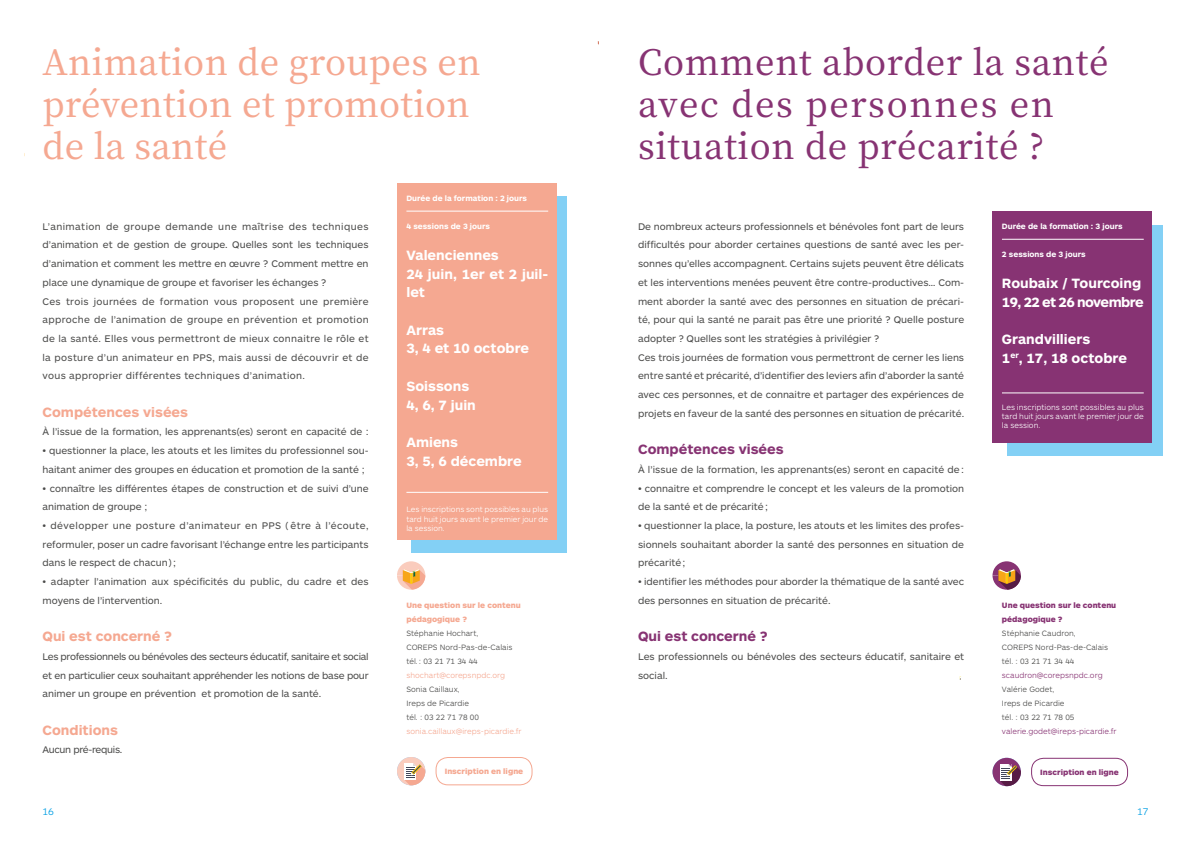
<style>
.page{position:relative;width:1191px;height:842px;background:#fff}
.page>*{position:absolute;margin:0;border:0;box-sizing:border-box;transform-origin:0 0}
.t1{font:500 35px/42px "Noto Serif JP";letter-spacing:.02em;color:#873373}
.t2{font:500 35px/42px "Noto Serif JP";letter-spacing:.01em;color:#f5a891}
.t3{font:700 14px/18.7px "ARS Maquette";color:#fff}
.t4{font:700 14px "ARS Maquette";color:#f5a891}
.t5{font:700 14px "ARS Maquette";color:#873373}
.t6{font:10px/18.7px "ARS Maquette";color:#4a4a49}
.t7{font:10px/18.7px "ARS Maquette";letter-spacing:.03em;color:#4a4a49}
.t8{font:10px "ARS Maquette";letter-spacing:-.03em;color:#4a4a49}
.t9{font:300 10px "ARS Maquette";color:#009ee3}
.t10{font:300 8px/14px "ARS Maquette";color:#4a4a49}
.t11{font:300 8px/9.4px "ARS Maquette";color:#fff;text-align:justify}
.t12{font:700 8px "ARS Maquette";color:#fff}
.t13{font:300 8px "ARS Maquette";color:#f5a891}
.t14{font:300 8px "ARS Maquette";color:#873373}
.t15{font:900 8px/14px "ARS Maquette";color:#f5a891}
.t16{font:900 8px/14px "ARS Maquette";color:#873373}
</style>
<div class="page">
<div style="left:1006px;top:225px;width:156px;height:231px;background:#83d0f5"></div>
<div style="left:992px;top:212px;width:159px;height:231px;background:#873373"></div>
<hr style="left:1002px;top:239px;width:141px;height:1px;background:#fff">
<div style="left:411px;top:196px;width:156px;height:356px;background:#83d0f5"></div>
<div style="left:397px;top:184px;width:159px;height:356px;background:#f5a891"></div>
<hr style="left:406px;top:211px;width:142px;height:1px;background:#fff">
<hr style="left:406px;top:492px;width:142px;height:1px;background:#fff">
<hr style="left:1002px;top:393px;width:141px;height:1px;background:#fff">
<svg style="left:397px;top:561px;width:28px;height:29px"></svg>
<svg style="left:992px;top:561px;width:29px;height:29px"></svg>
<div style="left:435px;top:757px;width:97px;height:28px;border:1px solid #f5a891;border-radius:12px"></div>
<div style="left:397px;top:757px;width:28px;height:28px;background:#faccbd;border-radius:14px"></div>
<svg style="left:404px;top:763px;width:21px;height:22px"></svg>
<div style="left:1031px;top:758px;width:97px;height:28px;border:1px solid #873373;border-radius:12px"></div>
<svg style="left:992px;top:758px;width:29px;height:28px"></svg>
<div style="left:992px;top:758px;width:28px;height:28px;background:#873373;border-radius:14px"></div>
<svg style="left:999px;top:764px;width:21px;height:22px"></svg>
<h1 class="t2" style="left:43px;top:42px;width:440px">Animation de groupes en prévention et promotion de la santé</h1>
<h1 class="t1" style="left:638px;top:42px;width:472px">Comment aborder la santé avec des personnes en situation de précarité ?</h1>
<p class="t12" style="left:406px;top:193px;width:122px">Durée de la formation : 2 jours</p>
<p class="t12" style="left:406px;top:221px;width:85px">4 sessions de 3 jours</p>
<h2 class="t3" style="left:406px;top:245px;width:143px">Valenciennes<br>24 juin, 1er et 2 juil&shy;let</h2>
<h2 class="t3" style="left:406px;top:320px;width:124px">Arras<br>3, 4 et 10 octobre</h2>
<h2 class="t3" style="left:406px;top:376px;width:71px">Soissons<br>4, 6, 7 juin</h2>
<h2 class="t3" style="left:406px;top:432px;width:117px">Amiens<br>3, 5, 6 décembre</h2>
<p class="t11" style="left:406px;top:505px;width:143px">Les inscriptions sont possibles au plus tard huit jours avant le premier jour de la session.</p>
<p class="t6" style="left:638px;top:216px;width:328px">De nombreux acteurs professionnels et bénévoles font part de leurs difficultés pour aborder certaines questions de santé avec les per&shy;sonnes qu’elles accompagnent. Certains sujets peuvent être délicats et les interventions menées peuvent être contre-productives… Com&shy;ment aborder la santé avec des personnes en situation de précari&shy;té, pour qui la santé ne parait pas être une priorité ? Quelle posture adopter ? Quelles sont les stratégies à privilégier ?<br>Ces trois journées de formation vous permettront de cerner les liens entre santé et précarité, d’identifier des leviers afin d’aborder la santé avec ces personnes, et de connaitre et partager des expériences de projets en faveur de la santé des personnes en situation de précarité.</p>
<h2 class="t5" style="left:638px;top:440px;width:147px">Compétences visées</h2>
<p class="t6" style="left:638px;top:460px;width:327px">À l’issue de la formation, les apprenants(es) seront en capacité de :</p>
<p class="t6" style="left:638px;top:478px;width:327px">• connaitre et comprendre le concept et les valeurs de la promotion de la santé et de précarité;</p>
<p class="t6" style="left:638px;top:516px;width:328px;text-align:justify">• questionner la place, la posture, les atouts et les limites des profes&shy;sionnels souhaitant aborder la santé des personnes en situation de précarité;</p>
<p class="t6" style="left:638px;top:572px;width:328px">• identifier les méthodes pour aborder la thématique de la santé avec des personnes en situation de précarité.</p>
<h2 class="t5" style="left:638px;top:627px;width:131px">Qui est concerné ?</h2>
<p class="t6" style="left:638px;top:647px;width:328px">Les professionnels ou bénévoles des secteurs éducatif, sanitaire et social.</p>
<p class="t7" style="left:43px;top:216px;width:328px">L’animation de groupe demande une maîtrise des techniques d’animation et de gestion de groupe. Quelles sont les techniques d’animation et comment les mettre en œuvre ? Comment mettre en place une dynamique de groupe et favoriser les échanges ?<br>Ces trois journées de formation vous proposent une première approche de l’animation de groupe en prévention et promotion de la santé. Elles vous permettront de mieux connaitre le rôle et la posture d’un animateur en PPS, mais aussi de découvrir et de vous approprier différentes techniques d’animation.</p>
<h2 class="t4" style="left:43px;top:403px;width:147px">Compétences visées</h2>
<p class="t6" style="left:43px;top:422px;width:328px">À l’issue de la formation, les apprenants(es) seront en capacité de :</p>
<p class="t6" style="left:43px;top:441px;width:328px">• questionner la place, les atouts et les limites du professionnel sou&shy;haitant animer des groupes en éducation et promotion de la santé ;</p>
<p class="t6" style="left:43px;top:478px;width:327px">• connaître les différentes étapes de construction et de suivi d’une animation de groupe ;</p>
<p class="t6" style="left:43px;top:516px;width:327px;text-align:justify">• développer une posture d’animateur en PPS ( être à l’écoute, reformuler, poser un cadre favorisant l’échange entre les participants dans le respect de chacun);</p>
<p class="t6" style="left:43px;top:572px;width:327px">• adapter l’animation aux spécificités du public, du cadre et des moyens de l’intervention.</p>
<h2 class="t4" style="left:43px;top:627px;width:131px">Qui est concerné ?</h2>
<p class="t6" style="left:43px;top:647px;width:328px;text-align:justify">Les professionnels ou bénévoles des secteurs éducatif, sanitaire et social et en particulier ceux souhaitant appréhender les notions de base pour animer un groupe en prévention et promotion de la santé.</p>
<h2 class="t4" style="left:43px;top:721px;width:77px">Conditions</h2>
<p class="t8" style="left:43px;top:743px;width:81px">Aucun pré-requis.</p>
<p class="t12" style="left:1002px;top:221px;width:122px">Durée de la formation : 3 jours</p>
<p class="t12" style="left:1002px;top:249px;width:85px">2 sessions de 3 jours</p>
<h2 class="t3" style="left:1002px;top:273px;width:143px">Roubaix / Tourcoing<br>19, 22 et 26 novembre</h2>
<h2 class="t3" style="left:1002px;top:329px;width:127px">Grandvilliers<br>1<sup>er</sup>, 17, 18 octobre</h2>
<p class="t11" style="left:1002px;top:402px;width:143px">Les inscriptions sont possibles au plus tard huit jours avant le premier jour de la session.</p>
<p class="t15" style="left:406px;top:598px;width:116px">Une question sur le contenu pédagogique ?</p>
<p class="t10" style="left:406px;top:626px;width:108px">Stéphanie Hochart,<br>COREPS Nord-Pas-de-Calais tél.: 03 21 71 34 44</p>
<p class="t13" style="left:406px;top:670px;width:100px">shochart@corepsnpdc.org</p>
<p class="t10" style="left:406px;top:682px;width:74px">Sonia Caillaux,<br>Ireps de Picardie tél. : 03 22 71 78 00</p>
<p class="t13" style="left:406px;top:726px;width:117px">sonia.caillaux@ireps-picardie.fr</p>
<p class="t16" style="left:1002px;top:598px;width:116px">Une question sur le contenu pédagogique ?</p>
<p class="t10" style="left:1002px;top:626px;width:108px">Stéphanie Caudron,<br>COREPS Nord-Pas-de-Calais tél. : 03 21 71 34 44</p>
<p class="t14" style="left:1002px;top:670px;width:102px">scaudron@corepsnpdc.org</p>
<p class="t10" style="left:1002px;top:682px;width:74px">Valérie Godet,<br>Ireps de Picardie tél. : 03 22 71 78 05</p>
<p class="t14" style="left:1002px;top:726px;width:116px">valerie.godet@ireps-picardie.fr</p>
<p class="t15" style="left:445px;top:764px;width:80px">Inscription en ligne</p>
<p class="t16" style="left:1040px;top:764px;width:80px">Inscription en ligne</p>
<p class="t9" style="left:43px;top:806px;width:13px">16</p>
<p class="t9" style="left:1137px;top:805px;width:13px">17</p>
</div>
